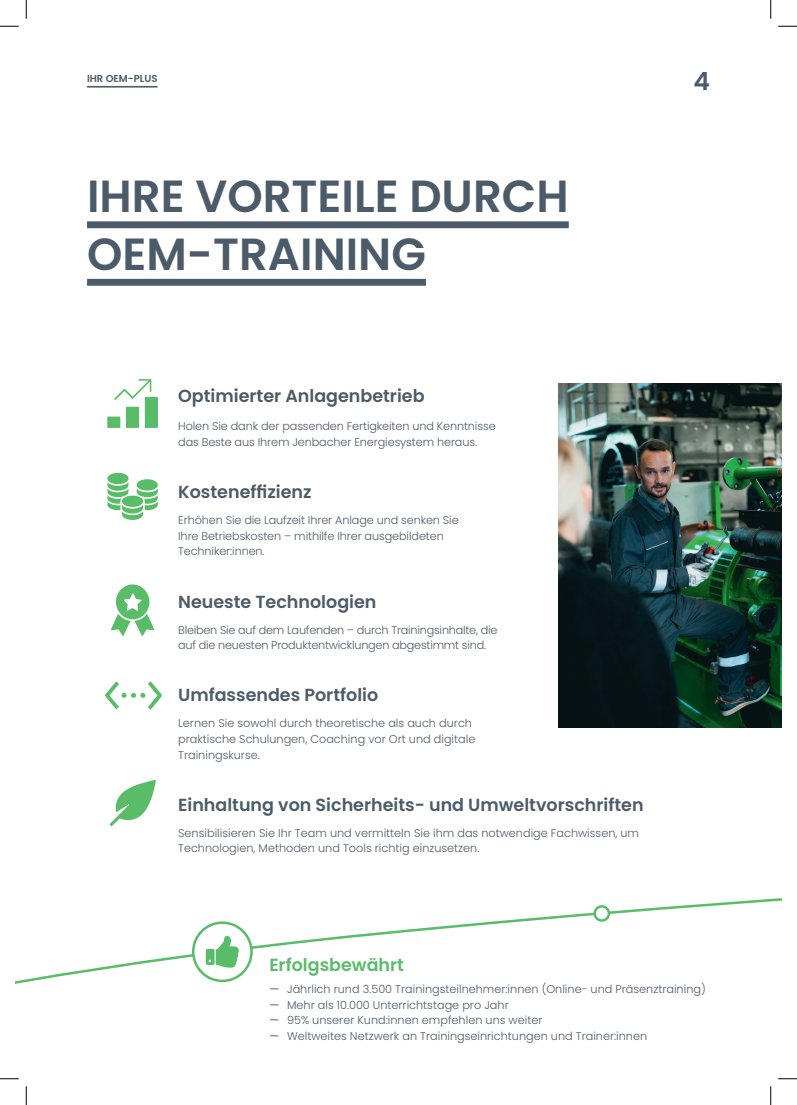
<style>
.page{position:relative;width:797px;height:1105px;background:#fff}
.page>*{position:absolute;margin:0;border:0;box-sizing:border-box;transform-origin:0 0}
.t1{font:600 45px/57.5px "Poppins";color:#4c5b69}
.t2{font:600 25px "Poppins";color:#4c5b69}
.t3{font:600 17.5px "Poppins";color:#4c5b69}
.t4{font:600 17.5px "Poppins";color:#59bc68}
.t5{font:300 11.25px/15.6px "Poppins";color:#4c5b69}
.t6{font:300 11.25px/15.6px "Poppins";letter-spacing:-.02em;color:#4c5b69}
.t7{font:600 10px "Poppins";color:#4c5b69}
.s1{font-weight:400}
</style>
<div class="page">
<svg style="left:16px;top:898px;width:765px;height:191px"></svg>
<div style="left:193px;top:923px;width:58px;height:58px;background:#fff;border-radius:50%"></div>
<div style="left:192px;top:921px;width:61px;height:61px;border:2px solid #59bc68;border-radius:50%"></div>
<svg style="left:594px;top:906px;width:15px;height:14px"></svg>
<div style="left:593px;top:905px;width:17px;height:17px;border:2px solid #59bc68;border-radius:50%"></div>
<img style="left:558px;top:384px;width:223px;height:343px">
<div style="left:87px;top:221px;width:481px;height:7px;background:#4c5b69"></div>
<div style="left:87px;top:279px;width:339px;height:7px;background:#4c5b69"></div>
<svg style="left:206px;top:936px;width:33px;height:32px"></svg>
<svg style="left:109px;top:780px;width:47px;height:46px"></svg>
<svg style="left:107px;top:473px;width:51px;height:47px"></svg>
<div style="left:126px;top:407px;width:13px;height:21px;background:#59bc68"></div>
<div style="left:107px;top:417px;width:13px;height:11px;background:#59bc68"></div>
<div style="left:145px;top:397px;width:13px;height:31px;background:#59bc68"></div>
<svg style="left:114px;top:379px;width:37px;height:21px"></svg>
<svg style="left:105px;top:681px;width:57px;height:29px"></svg>
<svg style="left:111px;top:584px;width:43px;height:52px"></svg>
<hr style="left:87px;top:86px;width:70px;height:2px;background:#4c5b69">
<svg style="left:0;top:25px;width:19px;height:2px"></svg>
<svg style="left:778px;top:25px;width:19px;height:2px"></svg>
<svg style="left:0;top:1078px;width:19px;height:1px"></svg>
<svg style="left:778px;top:1078px;width:19px;height:1px"></svg>
<svg style="left:25px;top:0;width:2px;height:19px"></svg>
<svg style="left:25px;top:1086px;width:2px;height:19px"></svg>
<svg style="left:770px;top:0;width:1px;height:19px"></svg>
<svg style="left:770px;top:1086px;width:1px;height:19px"></svg>
<p class="t7" style="left:87px;top:72px;width:72px">IHR OEM-PLUS</p>
<h2 class="t2" style="left:693px;top:66px;width:18px">4</h2>
<h1 class="t1" style="left:87px;top:168px;width:483px">IHRE VORTEILE DURCH<br>OEM-TRAINING</h1>
<h3 class="t3" style="left:178px;top:386px;width:248px">Optimierter Anlagenbetrieb</h3>
<p class="t5" style="left:178px;top:419px;width:319px">Holen Sie dank der passenden Fertigkeiten und Kenntnisse das Beste aus Ihrem Jenbacher Energiesystem heraus.</p>
<h3 class="t3" style="left:178px;top:482px;width:135px">Kosteneffizienz</h3>
<p class="t5" style="left:178px;top:512px;width:282px">Erhöhen Sie die Laufzeit Ihrer Anlage und senken Sie<br>Ihre Betriebskosten – mithilfe Ihrer ausgebildeten<br>Techniker:innen.</p>
<h3 class="t3" style="left:178px;top:591px;width:200px">Neueste Technologien</h3>
<p class="t6" style="left:178px;top:622px;width:321px">Bleiben Sie auf dem Laufenden – durch Trainingsinhalte, die auf die neuesten Produktentwicklungen abgestimmt sind.</p>
<h3 class="t3" style="left:178px;top:685px;width:202px">Umfassendes Portfolio</h3>
<p class="t5" style="left:178px;top:716px;width:299px">Lernen Sie sowohl durch theoretische als auch durch praktische Schulungen, Coaching vor Ort und digitale<br>Trainingskurse.</p>
<h3 class="t3" style="left:178px;top:794px;width:467px">Einhaltung von Sicherheits- und Umweltvorschriften</h3>
<p class="t5" style="left:178px;top:825px;width:462px">Sensibilisieren Sie Ihr Team und vermitteln Sie ihm das notwendige Fachwissen, um<br>Technologien, Methoden und Tools richtig einzusetzen.</p>
<h3 class="t4" style="left:269px;top:955px;width:136px">Erfolgsbewährt</h3>
<p class="t5" style="left:269px;top:981px;width:438px"><span class="s1">—</span> Jährlich rund 3.500 Trainingsteilnehmer:innen (Online- und Präsenztraining)</p>
<p class="t5" style="left:269px;top:997px;width:241px"><span class="s1">—</span> Mehr als 10.000 Unterrichtstage pro Jahr</p>
<p class="t5" style="left:269px;top:1012px;width:274px"><span class="s1">—</span> 95% unserer Kund:innen empfehlen uns weiter</p>
<p class="t5" style="left:269px;top:1028px;width:379px"><span class="s1">—</span> Weltweites Netzwerk an Trainingseinrichtungen und Trainer:innen</p>
</div>
